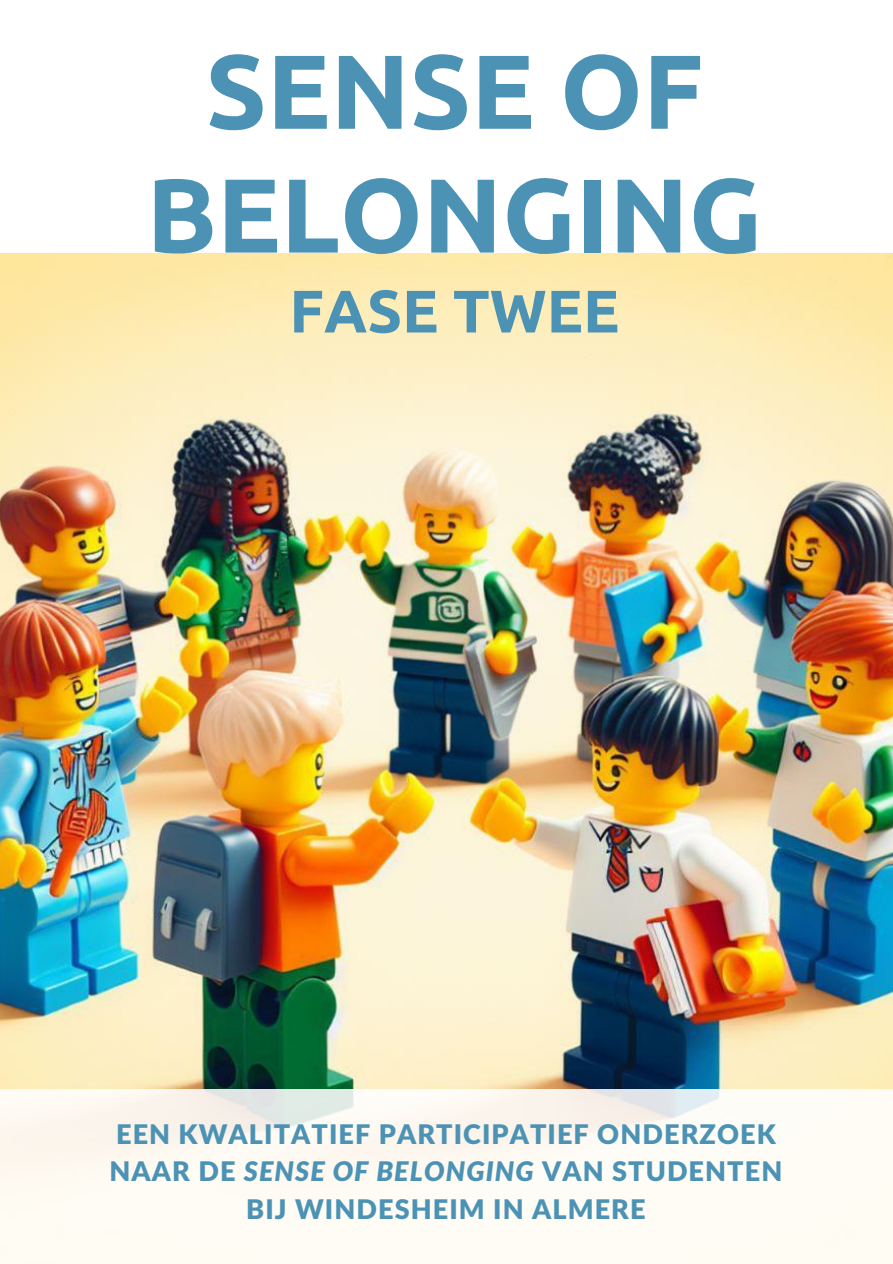
<style>
.page{position:relative;width:893px;height:1264px;background:#fff}
.page>*{position:absolute;margin:0;border:0;box-sizing:border-box;transform-origin:0 0}
.t1{font:700 105px/123.8px "Ubuntu";color:#4b92b4;text-align:center}
.t2{font:700 60px "Ubuntu";color:#4b92b4}
.t3{font:900 27px/37.2px "Lato Latin";letter-spacing:.04em;color:#4b92b4;text-align:center}
.s1{font-family:"Lato";font-style:italic}
</style>
<div class="page">
<img style="left:0;top:253px;width:892px;height:835px">
<div style="left:0;top:1088px;width:892px;height:175px;background:#fefcf4"></div>
<h1 class="t1" style="left:146px;top:28px;width:617px">SENSE OF<br>BELONGING</h1>
<h1 class="t2" style="left:289px;top:276px;width:331px">FASE TWEE</h1>
<p class="t3" style="left:109px;top:1117px;width:674px">EEN KWALITATIEF PARTICIPATIEF ONDERZOEK<br>NAAR DE <span class="s1">SENSE OF BELONGING</span> VAN STUDENTEN<br>BIJ WINDESHEIM IN ALMERE</p>
</div>
